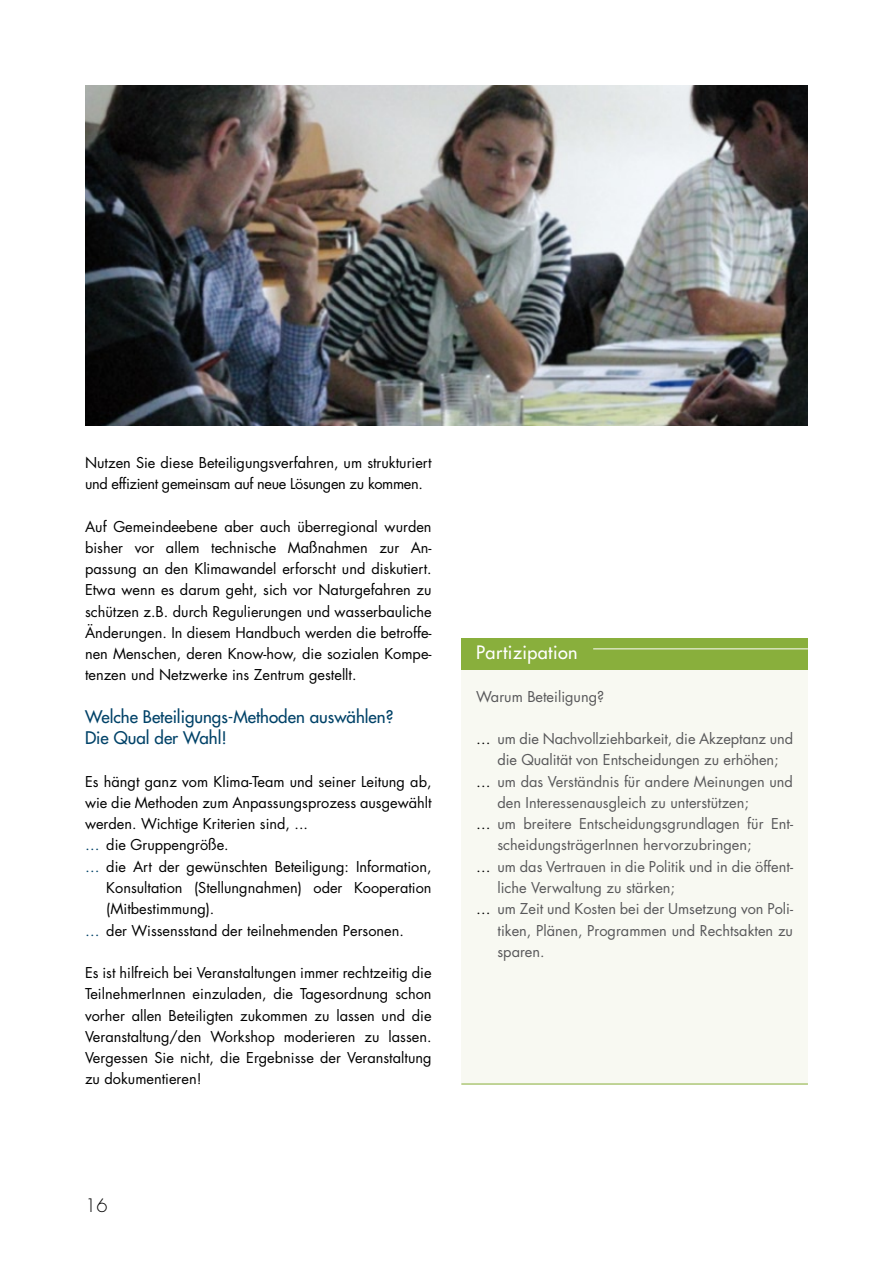
<style>
.page{position:relative;width:893px;height:1263px;background:#fff}
.page>*{position:absolute;margin:0;border:0;box-sizing:border-box;transform-origin:0 0}
.t1{font:18px "Futura";letter-spacing:.025em;color:#fff}
.t2{font:300 18px "Futura";color:#000}
.t3{font:16.95px/21.3px "Futura";color:#004268}
.t4{font:14.55px/21.3px "Futura";color:#000;text-align:justify}
.t5{font:14.55px "Futura";color:#58585a}
.s1{color:#004268}
.s2{color:#000}
</style>
<div class="page">
<div style="left:461px;top:659px;width:347px;height:425px;background:#f8f9f2"></div>
<img style="left:85px;top:85px;width:723px;height:340px">
<div style="left:461px;top:638px;width:347px;height:32px;background:#89af3c"></div>
<hr style="left:593px;top:648px;width:215px;height:1px;background:#fff">
<hr style="left:461px;top:1084px;width:347px;height:1px;background:#89af3c">
<p class="t4" style="left:85px;top:452px;width:348px">Nutzen Sie diese Beteiligungsverfahren, um strukturiert und effizient gemeinsam auf neue Lösungen zu kommen.</p>
<p class="t4" style="left:85px;top:516px;width:348px">Auf Gemeindeebene aber auch überregional wurden bisher vor allem technische Maßnahmen zur An&shy;passung an den Klimawandel erforscht und diskutiert.<br>Etwa wenn es darum geht, sich vor Naturgefahren zu schützen z.B. durch Regulierungen und wasserbauliche Änderungen. In diesem Handbuch werden die betroffe&shy;nen Menschen, deren Know-how, die sozialen Kompe&shy;tenzen und Netzwerke ins Zentrum gestellt.</p>
<p class="t3" style="left:85px;top:706px;width:310px">Welche Beteiligungs-Methoden auswählen?<br>Die Qual der Wahl!</p>
<p class="t4" style="left:85px;top:771px;width:348px">Es hängt ganz vom Klima-Team und seiner Leitung ab,</p>
<p class="t4" style="left:85px;top:792px;width:348px">wie die Methoden zum Anpassungsprozess ausgewählt</p>
<p class="t4" style="left:85px;top:813px;width:224px">werden. Wichtige Kriterien sind, ...</p>
<p class="t4" style="left:85px;top:835px;width:145px"><span class="s1">…</span> die Gruppengröße.</p>
<p class="t4" style="left:85px;top:856px;width:348px"><span class="s1">…</span> die Art der gewünschten Beteiligung: Information,</p>
<p class="t4" style="left:106px;top:877px;width:327px">Konsultation (Stellungnahmen) oder Kooperation</p>
<p class="t4" style="left:106px;top:898px;width:110px">(Mitbestimmung).</p>
<p class="t4" style="left:85px;top:920px;width:320px"><span class="s1">…</span> der Wissensstand der teilnehmenden Personen.</p>
<p class="t4" style="left:85px;top:962px;width:348px">Es ist hilfreich bei Veranstaltungen immer rechtzeitig die TeilnehmerInnen einzuladen, die Tagesordnung schon vorher allen Beteiligten zukommen zu lassen und die Veranstaltung/den Workshop moderieren zu lassen.<br>Vergessen Sie nicht, die Ergebnisse der Veranstaltung zu dokumentieren!</p>
<p class="t1" style="left:476px;top:641px;width:103px">Partizipation</p>
<p class="t5" style="left:476px;top:687px;width:129px">Warum Beteiligung?</p>
<p class="t5" style="left:476px;top:729px;width:318px"><span class="s2">…</span> um die Nachvollziehbarkeit, die Akzeptanz und</p>
<p class="t5" style="left:497px;top:751px;width:283px">die Qualität von Entscheidungen zu erhöhen;</p>
<p class="t5" style="left:476px;top:772px;width:318px"><span class="s2">…</span> um das Verständnis für andere Meinungen und</p>
<p class="t5" style="left:497px;top:793px;width:253px">den Interessenausgleich zu unterstützen;</p>
<p class="t5" style="left:476px;top:814px;width:318px"><span class="s2">…</span> um breitere Entscheidungsgrundlagen für Ent-</p>
<p class="t5" style="left:497px;top:836px;width:256px">scheidungsträgerInnen hervorzubringen;</p>
<p class="t5" style="left:476px;top:857px;width:318px"><span class="s2">…</span> um das Vertrauen in die Politik und in die öffent-</p>
<p class="t5" style="left:497px;top:878px;width:179px">liche Verwaltung zu stärken;</p>
<p class="t5" style="left:476px;top:900px;width:318px"><span class="s2">…</span> um Zeit und Kosten bei der Umsetzung von Poli-</p>
<p class="t5" style="left:497px;top:921px;width:297px">tiken, Plänen, Programmen und Rechtsakten zu</p>
<p class="t5" style="left:497px;top:942px;width:49px">sparen.</p>
<p class="t2" style="left:85px;top:1194px;width:24px">16</p>
</div>
